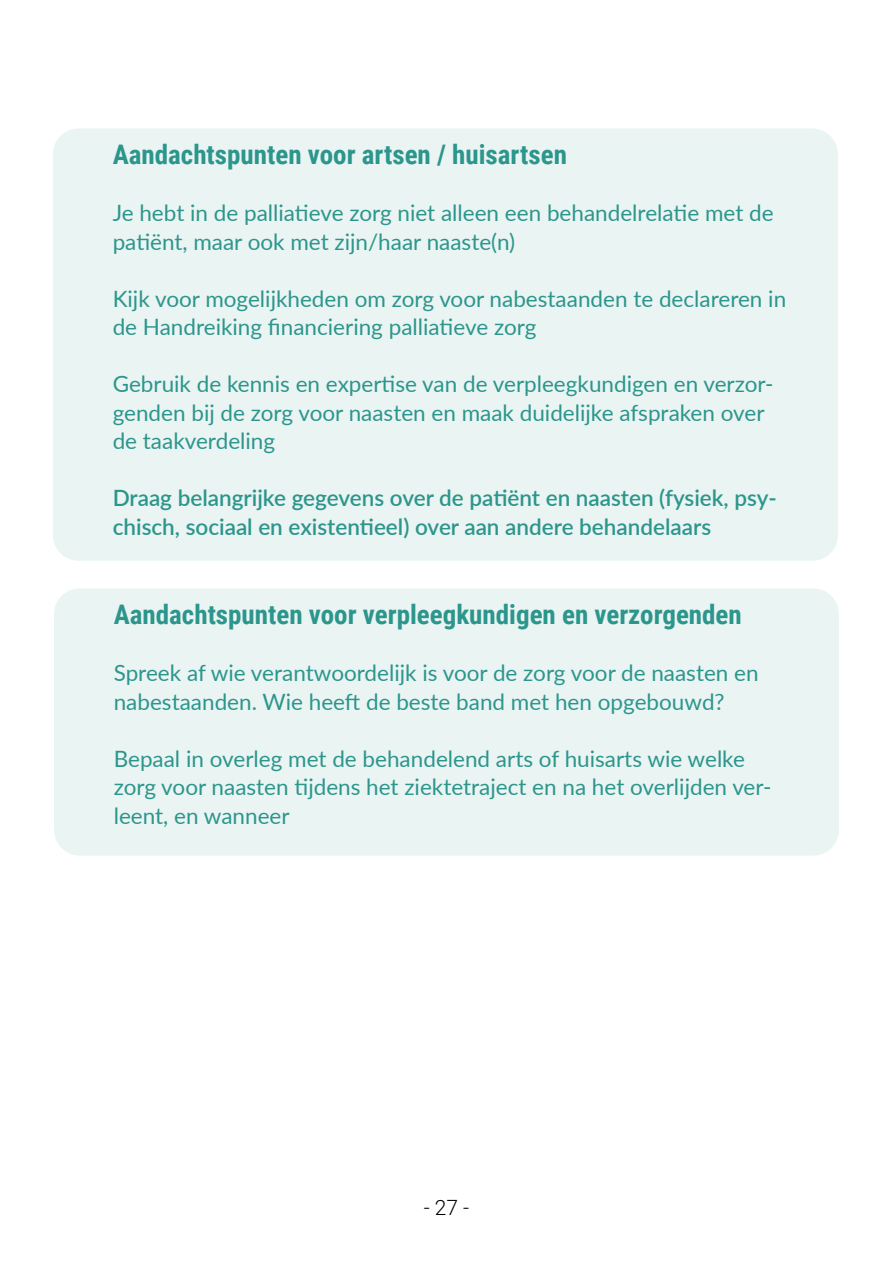
<style>
.page{position:relative;width:893px;height:1263px;background:#fff}
.page>*{position:absolute;margin:0;border:0;box-sizing:border-box;transform-origin:0 0}
.t1{font:700 27px "Roboto Condensed";color:#2c968c}
.t2{font:22.5px/28.5px "Lato";color:#2c968c}
.t3{font:600 22.5px/28.5px "Lato";color:#2c968c}
.t4{font:300 21px "Roboto";color:#000}
</style>
<div class="page">
<div style="left:53px;top:128px;width:785px;height:433px;background:#eaf4f3;border-radius:26px"></div>
<div style="left:54px;top:588px;width:785px;height:267px;background:#eaf4f3;border-radius:26px"></div>
<p class="t1" style="left:113px;top:135px;width:456px">Aandachtspunten voor artsen / huisartsen</p>
<p class="t2" style="left:113px;top:198px;width:662px">Je hebt in de palliatieve zorg niet alleen een behandelrelatie met de patiënt, maar ook met zijn/haar naaste(n)</p>
<p class="t2" style="left:113px;top:283px;width:675px">Kijk voor mogelijkheden om zorg voor nabestaanden te declareren in de Handreiking financiering palliatieve zorg</p>
<p class="t2" style="left:113px;top:369px;width:662px">Gebruik de kennis en expertise van de verpleegkundigen en verzor&shy;genden bij de zorg voor naasten en maak duidelijke afspraken over de taakverdeling</p>
<p class="t3" style="left:113px;top:483px;width:666px">Draag belangrijke gegevens over de patiënt en naasten (fysiek, psy&shy;chisch, sociaal en existentieel) over aan andere behandelaars</p>
<p class="t1" style="left:114px;top:595px;width:630px">Aandachtspunten voor verpleegkundigen en verzorgenden</p>
<p class="t2" style="left:114px;top:658px;width:646px">Spreek af wie verantwoordelijk is voor de zorg voor de naasten en nabestaanden. Wie heeft de beste band met hen opgebouwd?</p>
<p class="t2" style="left:114px;top:743px;width:659px">Bepaal in overleg met de behandelend arts of huisarts wie welke zorg voor naasten tijdens het ziektetraject en na het overlijden ver&shy;leent, en wanneer</p>
<p class="t4" style="left:424px;top:1192px;width:47px">- 27 -</p>
</div>
